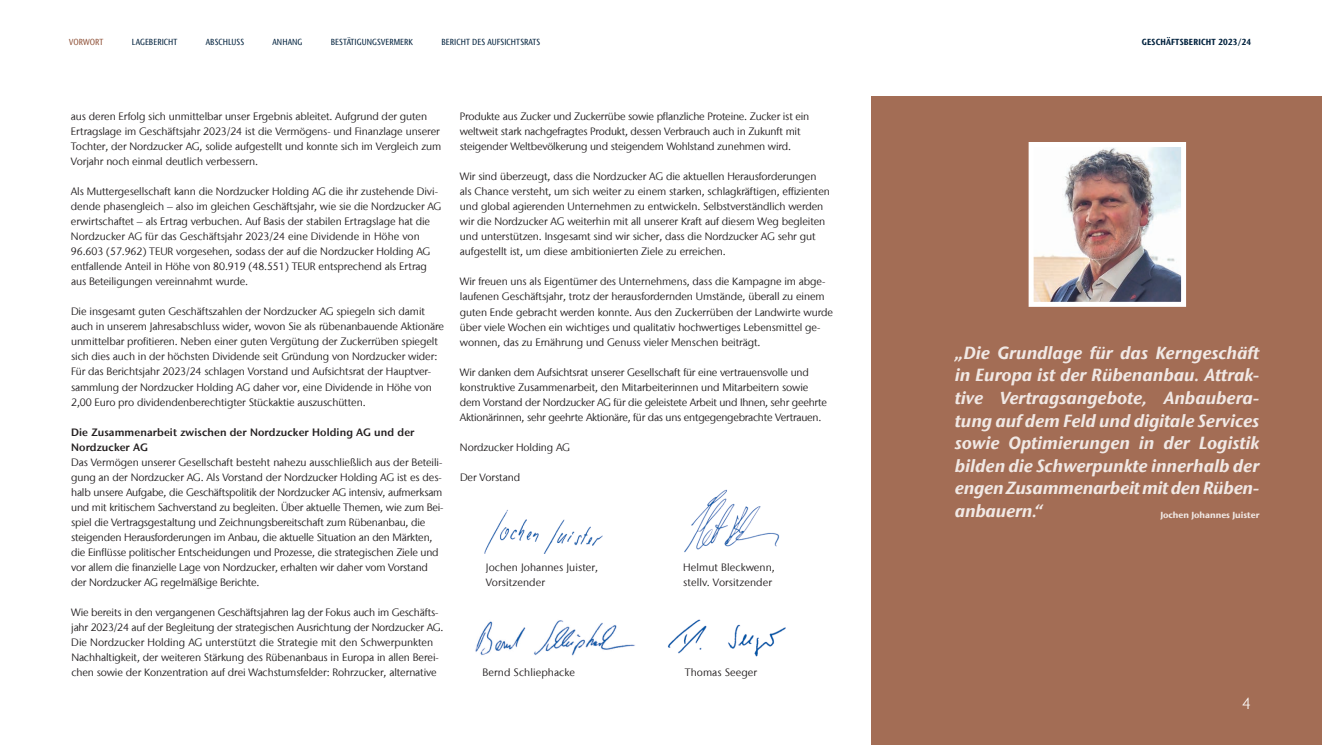
<style>
.page{position:relative;width:1322px;height:745px;background:#fff}
.page>*{position:absolute;margin:0;border:0;box-sizing:border-box;transform-origin:0 0}
.t1{font:italic 700 17.5px/22.5px "Stone Sans IIITC Com";letter-spacing:-.01em;color:#fff;text-align:justify}
.t2{font:300 16.25px "Stone Sans IIITC Com";color:#fff}
.t3{font:10.62px/15px "Stone Sans IIITC Com";letter-spacing:-.01em;color:#231f20}
.t4{font:600 10.62px/15px "Stone Sans IIITC Com";letter-spacing:.01em;color:#231f20}
.t5{font:500 condensed 8.75px "Stone Sans IIITC Com";letter-spacing:.01em;color:#00213d}
.t6{font:700 condensed 8.75px "Stone Sans IIITC Com";letter-spacing:.02em;color:#00213d}
.t7{font:700 8.75px "Stone Sans IIITC Com";color:#fff}
.t8{font:500 condensed 8.75px "Stone Sans IIITC Com";letter-spacing:.01em;color:#90533a}
</style>
<div class="page">
<div style="left:872px;top:97px;width:450px;height:647px;background:#a36d55"></div>
<img style="left:1034px;top:148px;width:146px;height:152px">
<div style="left:1028px;top:142px;width:158px;height:164px;border:5px solid #fff"></div>
<img style="left:475px;top:620px;width:160px;height:36px">
<img style="left:668px;top:619px;width:118px;height:38px">
<img style="left:484px;top:509px;width:119px;height:44px">
<img style="left:684px;top:489px;width:96px;height:62px">
<p class="t8" style="left:69px;top:37px;width:36px">VORWORT</p>
<p class="t5" style="left:132px;top:37px;width:47px">LAGEBERICHT</p>
<p class="t5" style="left:206px;top:37px;width:40px">ABSCHLUSS</p>
<p class="t5" style="left:272px;top:37px;width:31px">ANHANG</p>
<p class="t5" style="left:331px;top:37px;width:84px">BESTÄTIGUNGSVERMERK</p>
<p class="t5" style="left:441px;top:37px;width:100px">BERICHT DES AUFSICHTSRATS</p>
<p class="t3" style="left:71px;top:109px;width:372px">aus deren Erfolg sich unmittelbar unser Ergebnis ableitet. Aufgrund der guten Ertragslage im Geschäftsjahr 2023/24 ist die Vermögens- und Finanzlage unserer Tochter, der Nordzucker AG, solide aufgestellt und konnte sich im Vergleich zum Vorjahr noch einmal deutlich verbessern.</p>
<p class="t3" style="left:71px;top:184px;width:372px">Als Muttergesellschaft kann die Nordzucker Holding AG die ihr zustehende Divi&shy;dende phasengleich – also im gleichen Geschäftsjahr, wie sie die Nordzucker AG erwirtschaftet – als Ertrag verbuchen. Auf Basis der stabilen Ertragslage hat die Nordzucker AG für das Geschäftsjahr 2023/24 eine Dividende in Höhe von 96.603 (57.962) TEUR vorgesehen, sodass der auf die Nordzucker Holding AG entfallende Anteil in Höhe von 80.919 (48.551) TEUR entsprechend als Ertrag aus Beteiligungen vereinnahmt wurde.</p>
<p class="t3" style="left:71px;top:304px;width:374px">Die insgesamt guten Geschäftszahlen der Nordzucker AG spiegeln sich damit auch in unserem Jahresabschluss wider, wovon Sie als rübenanbauende Aktionäre unmittelbar profitieren. Neben einer guten Vergütung der Zuckerrüben spiegelt sich dies auch in der höchsten Dividende seit Gründung von Nordzucker wider:<br>Für das Berichtsjahr 2023/24 schlagen Vorstand und Aufsichtsrat der Hauptver&shy;sammlung der Nordzucker Holding AG daher vor, eine Dividende in Höhe von 2,00 Euro pro dividendenberechtigter Stückaktie auszuschütten.</p>
<p class="t4" style="left:71px;top:424px;width:345px">Die Zusammenarbeit zwischen der Nordzucker Holding AG und der<br>Nordzucker AG</p>
<p class="t3" style="left:71px;top:454px;width:374px">Das Vermögen unserer Gesellschaft besteht nahezu ausschließlich aus der Beteili&shy;gung an der Nordzucker AG. Als Vorstand der Nordzucker Holding AG ist es des&shy;halb unsere Aufgabe, die Geschäftspolitik der Nordzucker AG intensiv, aufmerksam und mit kritischem Sachverstand zu begleiten. Über aktuelle Themen, wie zum Bei&shy;spiel die Vertragsgestaltung und Zeichnungsbereitschaft zum Rübenanbau, die steigenden Herausforderungen im Anbau, die aktuelle Situation an den Märkten, die Einflüsse politischer Entscheidungen und Prozesse, die strategischen Ziele und vor allem die finanzielle Lage von Nordzucker, erhalten wir daher vom Vorstand der Nordzucker AG regelmäßige Berichte.</p>
<p class="t3" style="left:71px;top:604px;width:373px">Wie bereits in den vergangenen Geschäftsjahren lag der Fokus auch im Geschäfts&shy;jahr 2023/24 auf der Begleitung der strategischen Ausrichtung der Nordzucker AG.<br>Die Nordzucker Holding AG unterstützt die Strategie mit den Schwerpunkten Nachhaltigkeit, der weiteren Stärkung des Rübenanbaus in Europa in allen Berei&shy;chen sowie der Konzentration auf drei Wachstumsfelder: Rohrzucker, alternative</p>
<p class="t3" style="left:460px;top:109px;width:351px">Produkte aus Zucker und Zuckerrübe sowie pflanzliche Proteine. Zucker ist ein weltweit stark nachgefragtes Produkt, dessen Verbrauch auch in Zukunft mit steigender Weltbevölkerung und steigendem Wohlstand zunehmen wird.</p>
<p class="t3" style="left:460px;top:169px;width:371px">Wir sind überzeugt, dass die Nordzucker AG die aktuellen Herausforderungen als Chance versteht, um sich weiter zu einem starken, schlagkräftigen, effizienten und global agierenden Unternehmen zu entwickeln. Selbstverständlich werden wir die Nordzucker AG weiterhin mit all unserer Kraft auf diesem Weg begleiten und unterstützen. Insgesamt sind wir sicher, dass die Nordzucker AG sehr gut aufgestellt ist, um diese ambitionierten Ziele zu erreichen.</p>
<p class="t3" style="left:460px;top:274px;width:375px">Wir freuen uns als Eigentümer des Unternehmens, dass die Kampagne im abge&shy;laufenen Geschäftsjahr, trotz der herausfordernden Umstände, überall zu einem guten Ende gebracht werden konnte. Aus den Zuckerrüben der Landwirte wurde über viele Wochen ein wichtiges und qualitativ hochwertiges Lebensmittel ge&shy;wonnen, das zu Ernährung und Genuss vieler Menschen beiträgt.</p>
<p class="t3" style="left:460px;top:364px;width:369px">Wir danken dem Aufsichtsrat unserer Gesellschaft für eine vertrauensvolle und konstruktive Zusammenarbeit, den Mitarbeiterinnen und Mitarbeitern sowie dem Vorstand der Nordzucker AG für die geleistete Arbeit und Ihnen, sehr geehrte Aktionärinnen, sehr geehrte Aktionäre, für das uns entgegengebrachte Vertrauen.</p>
<p class="t3" style="left:460px;top:439px;width:112px">Nordzucker Holding AG</p>
<p class="t3" style="left:460px;top:469px;width:62px">Der Vorstand</p>
<p class="t3" style="left:486px;top:559px;width:114px">Jochen Johannes Juister,<br>Vorsitzender</p>
<p class="t3" style="left:683px;top:559px;width:93px">Helmut Bleckwenn, stellv. Vorsitzender</p>
<p class="t3" style="left:482px;top:664px;width:94px">Bernd Schliephacke</p>
<p class="t3" style="left:685px;top:664px;width:74px">Thomas Seeger</p>
<p class="t6" style="left:1142px;top:36px;width:111px">GESCHÄFTSBERICHT 2023/24</p>
<p class="t1" style="left:955px;top:341px;width:306px">„Die Grundlage für das Kerngeschäft in Europa ist der Rübenanbau. Attrak&shy;tive Vertragsangebote, Anbaubera&shy;tung auf dem Feld und digitale Services sowie Optimierungen in der Logistik bilden die Schwerpunkte innerhalb der engen Zusammenarbeit mit den Rüben&shy;anbauern.“</p>
<p class="t7" style="left:1160px;top:509px;width:101px">Jochen Johannes Juister</p>
<h2 class="t2" style="left:1242px;top:692px;width:10px">4</h2>
</div>
